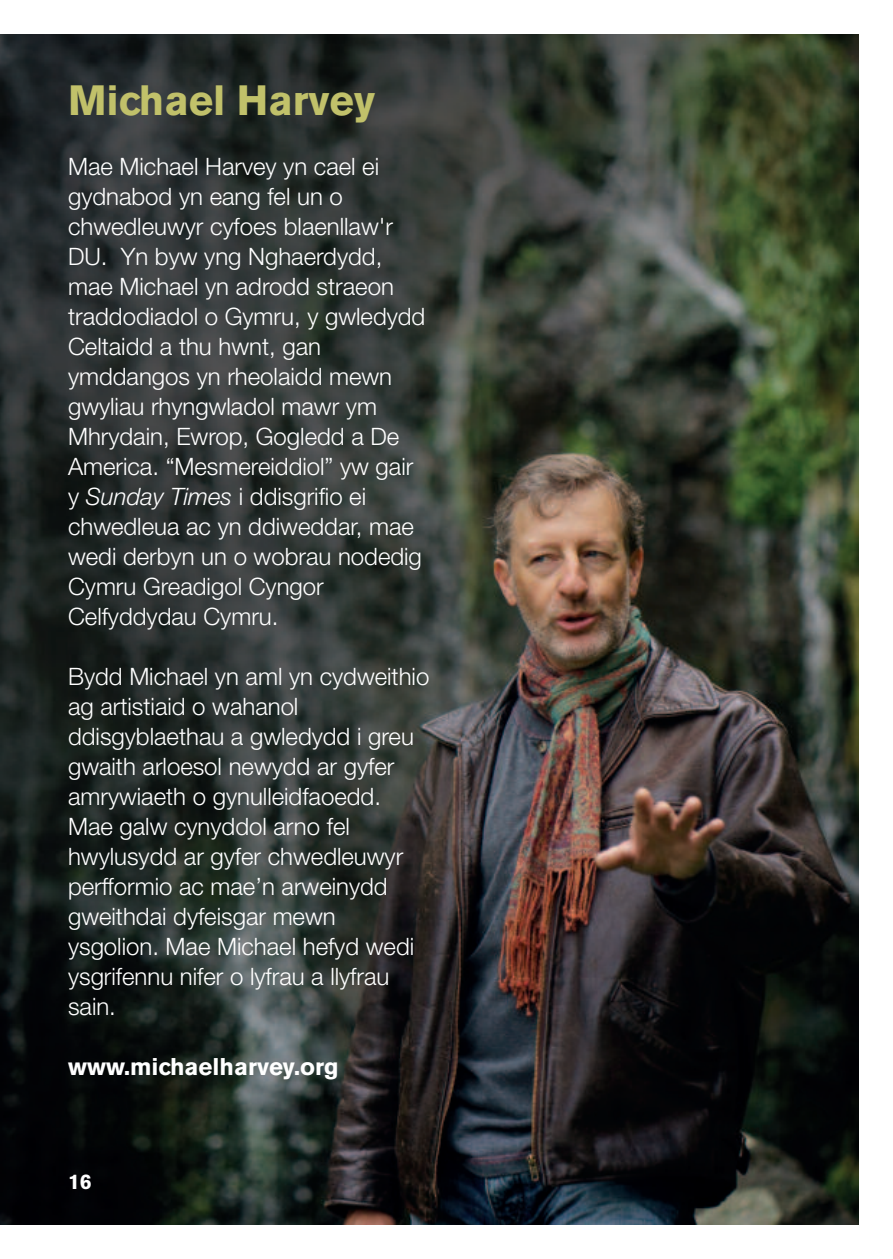
<style>
.page{position:relative;width:893px;height:1259px;background:#fff}
.page>*{position:absolute;margin:0;border:0;box-sizing:border-box;transform-origin:0 0}
.t1{font:700 42px "Akzidenz Grotesk BE";color:#c1c16a}
.t2{font:300 24px/30px "Helvetica Neue";color:#fff}
.t3{font:700 24px "Akzidenz Grotesk BE";color:#fff}
.t4{font:700 21px "Akzidenz Grotesk BE";color:#fff}
.s1{font-style:italic}
</style>
<div class="page">
<img style="left:0;top:34px;width:859px;height:1191px">
<h1 class="t1" style="left:68px;top:83px;width:308px">Michael Harvey</h1>
<p class="t2" style="left:68px;top:153px;width:359px">Mae Michael Harvey yn cael ei gydnabod yn eang fel un o chwedleuwyr cyfoes blaenllaw'r<br>DU. Yn byw yng Nghaerdydd, mae Michael yn adrodd straeon traddodiadol o Gymru, y gwledydd<br>Celtaidd a thu hwnt, gan ymddangos yn rheolaidd mewn gwyliau rhyngwladol mawr ym<br>Mhrydain, Ewrop, Gogledd a De<br>America. “Mesmereiddiol” yw gair y <span class="s1">Sunday Times</span> i ddisgrifio ei chwedleua ac yn ddiweddar, mae wedi derbyn un o wobrau nodedig<br>Cymru Greadigol Cyngor<br>Celfyddydau Cymru.</p>
<p class="t2" style="left:68px;top:663px;width:363px">Bydd Michael yn aml yn cydweithio ag artistiaid o wahanol ddisgyblaethau a gwledydd i greu gwaith arloesol newydd ar gyfer amrywiaeth o gynulleidfaoedd.<br>Mae galw cynyddol arno fel hwylusydd ar gyfer chwedleuwyr perfformio ac mae’n arweinydd gweithdai dyfeisgar mewn ysgolion. Mae Michael hefyd wedi ysgrifennu nifer o lyfrau a llyfrau sain.</p>
<p class="t3" style="left:68px;top:1057px;width:272px">www.michaelharvey.org</p>
<p class="t4" style="left:68px;top:1173px;width:25px">16</p>
</div>
